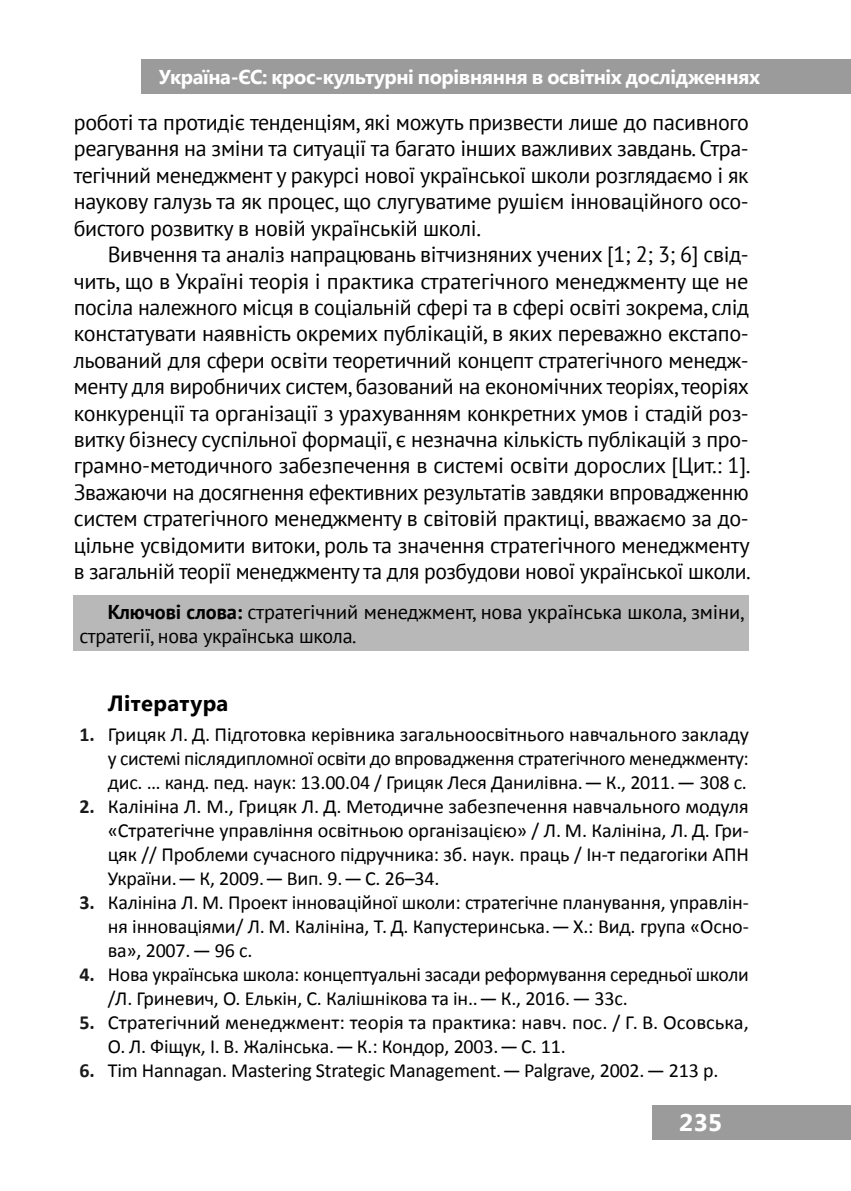
<style>
.page{position:relative;width:851px;height:1191px;background:#fff}
.page>*{position:absolute;margin:0;border:0;box-sizing:border-box;transform-origin:0 0}
.t1{font:700 24px "Segoe UI";color:#fff;scale:1.05 1}
.t2{font:22px/26.4px "PT Sans";letter-spacing:-.02em;color:#000;text-align:justify}
.t3{font:700 22px "Segoe UI";letter-spacing:.02em;color:#000}
.t4{font:20px/24px "Calibri";letter-spacing:-.01em;color:#000;text-align:justify}
.t5{font:20px/24px "PT Sans";letter-spacing:-.005em;color:#000}
.t6{font:700 20px "Segoe UI";letter-spacing:-.02em;color:#fff}
.s1{font-weight:700}
.s2{font-weight:700;color:#1a1a1a}
</style>
<div class="page">
<div style="left:652px;top:1106px;width:198px;height:34px;background:#9b9b9b"></div>
<div style="left:142px;top:60px;width:708px;height:34px;background:#9b9b9b"></div>
<div style="left:74px;top:595px;width:674px;height:56px;background:#b8b8b8"></div>
<p class="t6" style="left:159px;top:62px;width:602px">Україна-ЄС: крос-культурні порівняння в освітніх дослідженнях</p>
<p class="t2" style="left:74px;top:109px;width:676px">роботі та протидіє тенденціям, які можуть призвести лише до пасивного реагування на зміни та ситуації та багато інших важливих завдань. Стра&shy;тегічний менеджмент у ракурсі нової української школи розглядаємо і як наукову галузь та як процес, що слугуватиме рушієм інноваційного осо&shy;бистого розвитку в новій українській школі.</p>
<p class="t2" style="left:74px;top:241px;width:678px;text-indent:34px">Вивчення та аналіз напрацювань вітчизняних учених [1; 2; 3; 6] свід&shy;чить, що в Україні теорія і практика стратегічного менеджменту ще не посіла належного місця в соціальній сфері та в сфері освіті зокрема, слід констатувати наявність окремих публікацій, в яких переважно екстапо&shy;льований для сфери освіти теоретичний концепт стратегічного менедж&shy;менту для виробничих систем, базований на економічних теоріях, теоріях конкуренції та організації з урахуванням конкретних умов і стадій роз&shy;витку бізнесу суспільної формації, є незначна кількість публікацій з про&shy;грамно-методичного забезпечення в системі освіти дорослих [Цит.: 1].<br>Зважаючи на досягнення ефективних результатів завдяки впровадженню систем стратегічного менеджменту в світовій практиці, вважаємо за до&shy;цільне усвідомити витоки, роль та значення стратегічного менеджменту в загальній теорії менеджменту та для розбудови нової української школи.</p>
<p class="t5" style="left:79px;top:599px;width:666px;text-indent:28px"><span class="s1">Ключові слова:</span> стратегічний менеджмент, нова українська школа, зміни, стратегії, нова українська школа.</p>
<p class="t3" style="left:108px;top:687px;width:122px">Література</p>
<p class="t4" style="left:108px;top:722px;width:642px;text-indent:-28px"><span class="s2">1.</span> Грицяк Л. Д. Підготовка керівника загальноосвітнього навчального закладу у системі післядипломної освіти до впровадження стратегічного менеджменту: дис. … канд. пед. наук: 13.00.04 / Грицяк Леся Данилівна.— К., 2011. — 308 с.</p>
<p class="t4" style="left:108px;top:794px;width:642px;text-indent:-28px"><span class="s2">2.</span> Калініна Л. М., Грицяк Л. Д. Методичне забезпечення навчального модуля «Стратегічне управління освітньою організацією» / Л. М. Калініна, Л. Д. Гри&shy;цяк // Проблеми сучасного підручника: зб. наук. праць / Ін-т педагогіки АПН України.— К, 2009.— Вип. 9.— С. 26–34.</p>
<p class="t4" style="left:108px;top:890px;width:642px;text-indent:-28px"><span class="s2">3.</span> Калініна Л. М. Проект інноваційної школи: стратегічне планування, управлін&shy;ня інноваціями/ Л. М. Калініна, Т. Д. Капустеринська.— Х.: Вид. група «Осно&shy;ва», 2007. — 96 с.</p>
<p class="t4" style="left:108px;top:962px;width:642px;text-indent:-28px"><span class="s2">4.</span> Нова українська школа: концептуальні засади реформування середньої школи /Л. Гриневич, О. Елькін, С. Калішнікова та ін..— К., 2016. — 33с.</p>
<p class="t4" style="left:108px;top:1010px;width:642px;text-indent:-28px"><span class="s2">5.</span> Стратегічний менеджмент: теорія та практика: навч. пос. / Г. В. Осовська,<br>О. Л. Фіщук, І. В. Жалінська.— К.: Кондор, 2003.— С. 11.</p>
<p class="t4" style="left:79px;top:1058px;width:640px"><span class="s2">6.</span> Tim Hannagan. Mastering Strategic Management.— Palgrave, 2002. — 213 p.</p>
<p class="t1" style="left:678px;top:1105px;width:43px">235</p>
</div>
